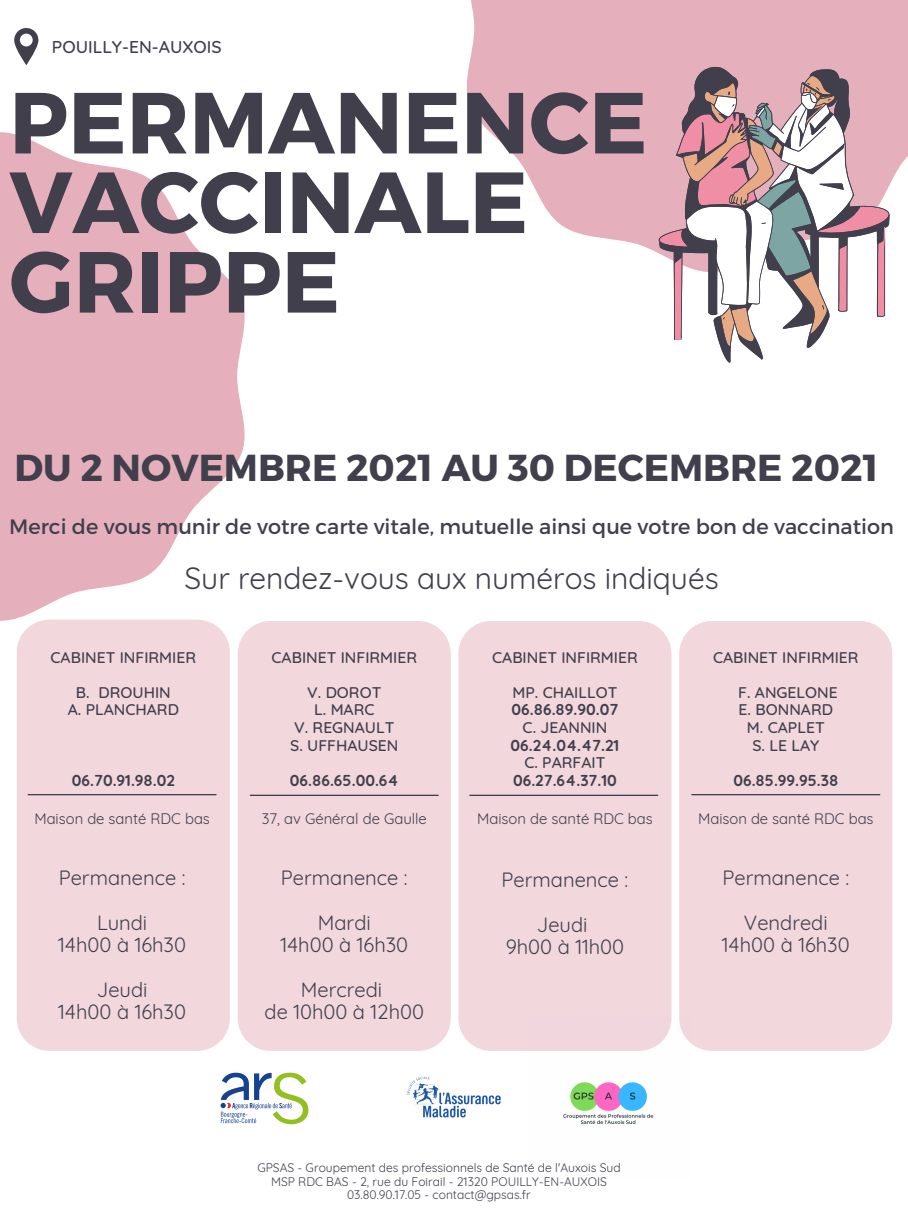
<style>
.page{position:relative;width:908px;height:1210px;background:#fff}
.page>*{position:absolute;margin:0;border:0;box-sizing:border-box;transform-origin:0 0}
.t1{font:700 86.52px/79.5px "Montserrat";color:#413f4c}
.t2{font:700 37.48px "Montserrat";color:#413f4c}
.t3{font:29.92px "Quicksand";color:#413f4c}
.t4{font:20.82px "Montserrat";color:#413f4c}
.t5{font:20.12px "Quicksand";color:#413f4c}
.t6{font:500 17.5px "Quicksand";color:#413f4c}
.t7{font:500 15.75px "Quicksand";color:#413f4c}
.t8{font:700 15.75px "Quicksand";color:#413f4c}
.t9{font:14.87px "Quicksand";color:#413f4c}
.t10{font:12.07px "Quicksand";color:#413f4c}
</style>
<div class="page">
<div style="left:17px;top:619px;width:213px;height:431px;background:#f2d7dd;border-radius:32px"></div>
<hr style="left:28px;top:794px;width:188px;height:1px;background:#413f4c">
<svg style="left:466px;top:0;width:441px;height:253px;fill:#e6afbc"></svg>
<svg style="left:658px;top:67px;width:231px;height:296px"></svg>
<svg style="left:0;top:132px;width:245px;height:489px;fill:#e6afbc"></svg>
<img style="left:563px;top:1017px;width:109px;height:107px">
<div style="left:238px;top:621px;width:212px;height:430px;background:#f2d7dd;border-radius:32px"></div>
<div style="left:458px;top:621px;width:213px;height:430px;background:#f2d7dd;border-radius:32px"></div>
<div style="left:679px;top:621px;width:213px;height:430px;background:#f2d7dd;border-radius:32px"></div>
<hr style="left:250px;top:794px;width:188px;height:2px;background:#413f4c">
<hr style="left:469px;top:794px;width:188px;height:2px;background:#413f4c">
<hr style="left:691px;top:794px;width:188px;height:1px;background:#413f4c">
<img style="left:407px;top:1076px;width:94px;height:42px">
<img style="left:220px;top:1072px;width:89px;height:52px">
<svg style="left:14px;top:28px;width:24px;height:37px"></svg>
<p class="t6" style="left:52px;top:36px;width:171px">POUILLY-EN-AUXOIS</p>
<p class="t1" style="left:9px;top:79px;width:639px">PERMANENCE<br>VACCINALE</p>
<p class="t1" style="left:9px;top:238px;width:332px">GRIPPE</p>
<p class="t2" style="left:14px;top:443px;width:864px">DU 2 NOVEMBRE 2021 AU 30 DECEMBRE 2021</p>
<p class="t4" style="left:9px;top:513px;width:886px">Merci de vous munir de votre carte vitale, mutuelle ainsi que votre bon de vaccination</p>
<p class="t3" style="left:184px;top:559px;width:535px">Sur rendez-vous aux numéros indiqués</p>
<p class="t7" style="left:50px;top:647px;width:147px">CABINET INFIRMIER</p>
<p class="t7" style="left:76px;top:682px;width:96px">B. DROUHIN</p>
<p class="t7" style="left:68px;top:699px;width:113px">A. PLANCHARD</p>
<p class="t7" style="left:271px;top:647px;width:147px">CABINET INFIRMIER</p>
<p class="t7" style="left:307px;top:682px;width:76px">V. DOROT</p>
<p class="t7" style="left:314px;top:699px;width:62px">L. MARC</p>
<p class="t7" style="left:294px;top:717px;width:102px">V. REGNAULT</p>
<p class="t7" style="left:290px;top:735px;width:110px">S. UFFHAUSEN</p>
<p class="t7" style="left:492px;top:647px;width:147px">CABINET INFIRMIER</p>
<p class="t7" style="left:512px;top:682px;width:106px">MP. CHAILLOT</p>
<p class="t8" style="left:511px;top:699px;width:108px">06.86.89.90.07</p>
<p class="t7" style="left:522px;top:717px;width:86px">C. JEANNIN</p>
<p class="t8" style="left:510px;top:735px;width:110px">06.24.04.47.21</p>
<p class="t7" style="left:524px;top:752px;width:83px">C. PARFAIT</p>
<p class="t8" style="left:513px;top:770px;width:105px">06.27.64.37.10</p>
<p class="t7" style="left:712px;top:647px;width:147px">CABINET INFIRMIER</p>
<p class="t7" style="left:738px;top:682px;width:101px">F. ANGELONE</p>
<p class="t7" style="left:738px;top:699px;width:96px">E. BONNARD</p>
<p class="t7" style="left:746px;top:717px;width:79px">M. CAPLET</p>
<p class="t7" style="left:752px;top:735px;width:68px">S. LE LAY</p>
<p class="t8" style="left:72px;top:770px;width:104px">06.70.91.98.02</p>
<p class="t8" style="left:290px;top:770px;width:110px">06.86.65.00.64</p>
<p class="t8" style="left:733px;top:770px;width:106px">06.85.99.95.38</p>
<p class="t9" style="left:34px;top:809px;width:177px">Maison de santé RDC bas</p>
<p class="t5" style="left:59px;top:865px;width:128px">Permanence :</p>
<p class="t5" style="left:97px;top:909px;width:52px">Lundi</p>
<p class="t5" style="left:58px;top:932px;width:129px">14h00 à 16h30</p>
<p class="t5" style="left:97px;top:976px;width:52px">Jeudi</p>
<p class="t5" style="left:58px;top:999px;width:129px">14h00 à 16h30</p>
<p class="t9" style="left:262px;top:809px;width:167px">37, av Général de Gaulle</p>
<p class="t5" style="left:281px;top:865px;width:128px">Permanence :</p>
<p class="t5" style="left:318px;top:909px;width:54px">Mardi</p>
<p class="t5" style="left:280px;top:932px;width:129px">14h00 à 16h30</p>
<p class="t5" style="left:301px;top:976px;width:83px">Mercredi</p>
<p class="t5" style="left:264px;top:999px;width:161px">de 10h00 à 12h00</p>
<p class="t9" style="left:477px;top:809px;width:177px">Maison de santé RDC bas</p>
<p class="t5" style="left:501px;top:867px;width:128px">Permanence :</p>
<p class="t5" style="left:536px;top:912px;width:52px">Jeudi</p>
<p class="t5" style="left:505px;top:934px;width:120px">9h00 à 11h00</p>
<p class="t9" style="left:697px;top:809px;width:177px">Maison de santé RDC bas</p>
<p class="t5" style="left:722px;top:865px;width:128px">Permanence :</p>
<p class="t5" style="left:743px;top:909px;width:85px">Vendredi</p>
<p class="t5" style="left:721px;top:932px;width:129px">14h00 à 16h30</p>
<p class="t10" style="left:257px;top:1160px;width:364px">GPSAS - Groupement des professionnels de Santé de l'Auxois Sud</p>
<p class="t10" style="left:271px;top:1173px;width:337px">MSP RDC BAS - 2, rue du Foirail - 21320 POUILLY-EN-AUXOIS</p>
<p class="t10" style="left:347px;top:1187px;width:185px">03.80.90.17.05 - contact@gpsas.fr</p>
</div>
